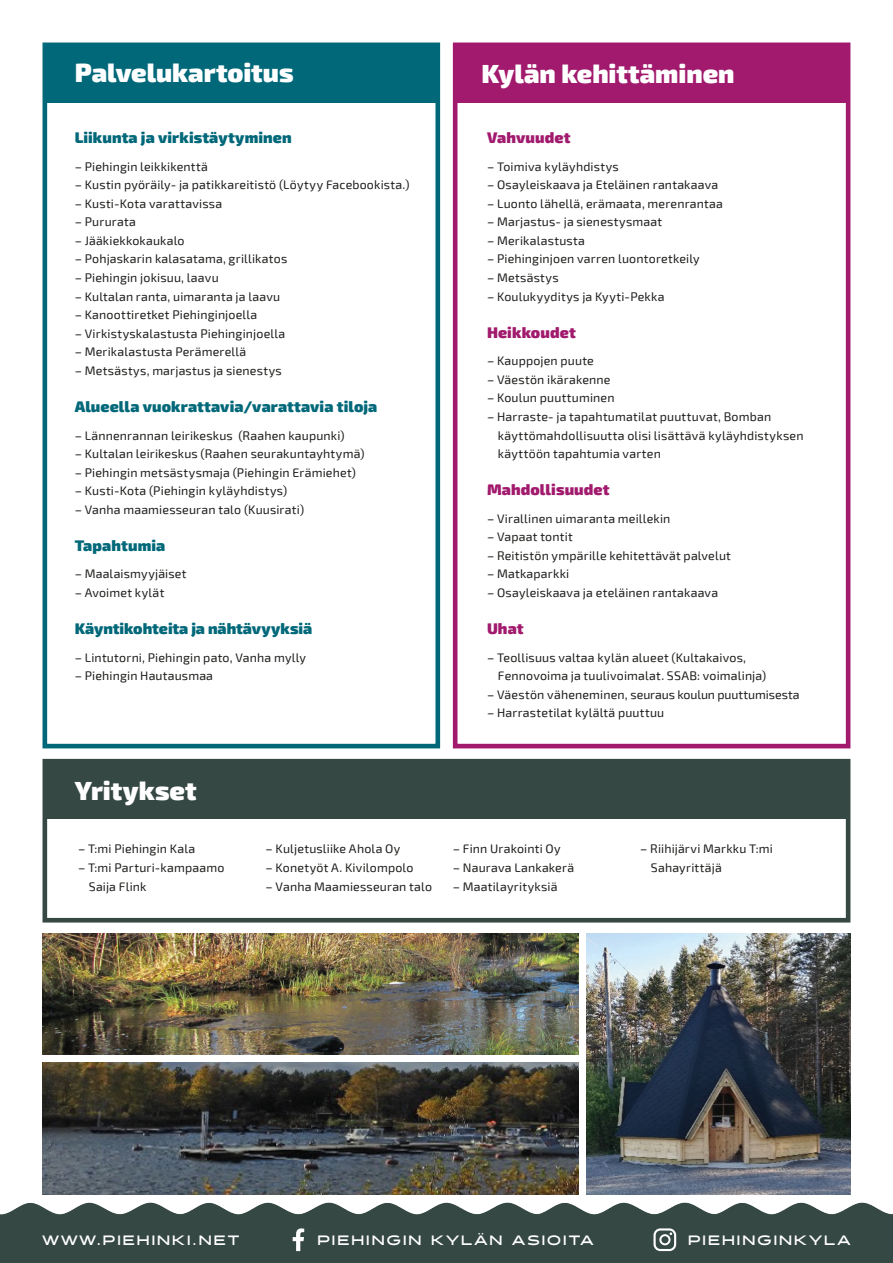
<style>
.page{position:relative;width:893px;height:1263px;background:#fff}
.page>*{position:absolute;margin:0;border:0;box-sizing:border-box;transform-origin:0 0}
.t1{font:900 26.25px "Exo 2";color:#fff}
.t2{font:900 15.45px "Exo 2";letter-spacing:.005em;color:#006879}
.t3{font:900 15.45px "Exo 2";letter-spacing:.005em;color:#a11a6d}
.t4{font:700 13.5px "Halogen";letter-spacing:.15em;color:#fff}
.t5{font:12.3px/18.6px "Exo 2";letter-spacing:.015em;color:#1d1d1b}
</style>
<div class="page">
<img style="left:0;top:1202px;width:893px;height:61px">
<div style="left:43px;top:43px;width:397px;height:705px;border:5px solid #006879"></div>
<div style="left:45px;top:45px;width:392px;height:58px;background:#006879"></div>
<div style="left:456px;top:45px;width:392px;height:58px;background:#a11a6d"></div>
<div style="left:453px;top:43px;width:397px;height:705px;border:5px solid #a11a6d"></div>
<div style="left:47px;top:761px;width:799px;height:58px;background:#364844"></div>
<div style="left:43px;top:759px;width:807px;height:163px;border:5px solid #364844"></div>
<img style="left:43px;top:933px;width:535px;height:121px">
<img style="left:43px;top:1062px;width:535px;height:133px">
<img style="left:587px;top:933px;width:263px;height:262px">
<svg style="left:293px;top:1228px;width:11px;height:23px"></svg>
<svg style="left:653px;top:1228px;width:23px;height:23px"></svg>
<h1 class="t1" style="left:75px;top:57px;width:220px">Palvelukartoitus</h1>
<p class="t2" style="left:75px;top:128px;width:219px">Liikunta ja virkistäytyminen</p>
<p class="t5" style="left:75px;top:157px;width:135px">– Piehingin leikkikenttä</p>
<p class="t5" style="left:75px;top:176px;width:336px">– Kustin pyöräily- ja patikkareitistö (Löytyy Facebookista.)</p>
<p class="t5" style="left:75px;top:195px;width:149px">– Kusti-Kota varattavissa</p>
<p class="t5" style="left:75px;top:213px;width:63px">– Pururata</p>
<p class="t5" style="left:75px;top:232px;width:111px">– Jääkiekkokaukalo</p>
<p class="t5" style="left:75px;top:250px;width:214px">– Pohjaskarin kalasatama, grillikatos</p>
<p class="t5" style="left:75px;top:269px;width:146px">– Piehingin jokisuu, laavu</p>
<p class="t5" style="left:75px;top:287px;width:207px">– Kultalan ranta, uimaranta ja laavu</p>
<p class="t5" style="left:75px;top:306px;width:184px">– Kanoottiretket Piehinginjoella</p>
<p class="t5" style="left:75px;top:324px;width:212px">– Virkistyskalastusta Piehinginjoella</p>
<p class="t5" style="left:75px;top:343px;width:173px">– Merikalastusta Perämerellä</p>
<p class="t5" style="left:75px;top:361px;width:209px">– Metsästys, marjastus ja sienestys</p>
<p class="t2" style="left:75px;top:397px;width:304px">Alueella vuokrattavia/varattavia tiloja</p>
<p class="t5" style="left:75px;top:426px;width:272px">– Lännenrannan leirikeskus (Raahen kaupunki)</p>
<p class="t5" style="left:75px;top:445px;width:291px">– Kultalan leirikeskus (Raahen seurakuntayhtymä)</p>
<p class="t5" style="left:75px;top:463px;width:283px">– Piehingin metsästysmaja (Piehingin Erämiehet)</p>
<p class="t5" style="left:75px;top:482px;width:214px">– Kusti-Kota (Piehingin kyläyhdistys)</p>
<p class="t5" style="left:75px;top:500px;width:231px">– Vanha maamiesseuran talo (Kuusirati)</p>
<p class="t2" style="left:75px;top:536px;width:92px">Tapahtumia</p>
<p class="t5" style="left:75px;top:565px;width:113px">– Maalaismyyjäiset</p>
<p class="t5" style="left:75px;top:584px;width:91px">– Avoimet kylät</p>
<p class="t2" style="left:75px;top:619px;width:239px">Käyntikohteita ja nähtävyyksiä</p>
<p class="t5" style="left:75px;top:648px;width:233px">– Lintutorni, Piehingin pato, Vanha mylly</p>
<p class="t5" style="left:75px;top:667px;width:140px">– Piehingin Hautausmaa</p>
<h1 class="t1" style="left:482px;top:58px;width:254px">Kylän kehittäminen</h1>
<p class="t3" style="left:487px;top:128px;width:85px">Vahvuudet</p>
<p class="t5" style="left:487px;top:157px;width:133px">– Toimiva kyläyhdistys</p>
<p class="t5" style="left:487px;top:176px;width:233px">– Osayleiskaava ja Eteläinen rantakaava</p>
<p class="t5" style="left:487px;top:195px;width:238px">– Luonto lähellä, erämaata, merenrantaa</p>
<p class="t5" style="left:487px;top:213px;width:177px">– Marjastus- ja sienestysmaat</p>
<p class="t5" style="left:487px;top:232px;width:99px">– Merikalastusta</p>
<p class="t5" style="left:487px;top:250px;width:214px">– Piehinginjoen varren luontoretkeily</p>
<p class="t5" style="left:487px;top:269px;width:73px">– Metsästys</p>
<p class="t5" style="left:487px;top:287px;width:179px">– Koulukyyditys ja Kyyti-Pekka</p>
<p class="t3" style="left:487px;top:323px;width:90px">Heikkoudet</p>
<p class="t5" style="left:487px;top:352px;width:108px">– Kauppojen puute</p>
<p class="t5" style="left:487px;top:371px;width:125px">– Väestön ikärakenne</p>
<p class="t5" style="left:487px;top:389px;width:129px">– Koulun puuttuminen</p>
<p class="t5" style="left:498px;top:408px;width:307px;text-indent:-11px">– Harraste- ja tapahtumatilat puuttuvat, Bomban käyttömahdollisuutta olisi lisättävä kyläyhdistyksen käyttöön tapahtumia varten</p>
<p class="t3" style="left:487px;top:480px;width:124px">Mahdollisuudet</p>
<p class="t5" style="left:487px;top:509px;width:185px">– Virallinen uimaranta meillekin</p>
<p class="t5" style="left:487px;top:528px;width:87px">– Vapaat tontit</p>
<p class="t5" style="left:487px;top:547px;width:245px">– Reitistön ympärille kehitettävät palvelut</p>
<p class="t5" style="left:487px;top:565px;width:84px">– Matkaparkki</p>
<p class="t5" style="left:487px;top:584px;width:233px">– Osayleiskaava ja eteläinen rantakaava</p>
<p class="t3" style="left:487px;top:619px;width:38px">Uhat</p>
<p class="t5" style="left:498px;top:648px;width:270px;text-indent:-11px">– Teollisuus valtaa kylän alueet (Kultakaivos,<br>Fennovoima ja tuulivoimalat. SSAB: voimalinja)</p>
<p class="t5" style="left:487px;top:685px;width:314px">– Väestön väheneminen, seuraus koulun puuttumisesta</p>
<p class="t5" style="left:487px;top:704px;width:179px">– Harrastetilat kylältä puuttuu</p>
<h1 class="t1" style="left:75px;top:774px;width:123px">Yritykset</h1>
<p class="t5" style="left:78px;top:840px;width:119px">– T:mi Piehingin Kala</p>
<p class="t5" style="left:89px;top:859px;width:137px;text-indent:-11px">– T:mi Parturi-kampaamo<br>Saija Flink</p>
<p class="t5" style="left:265px;top:840px;width:136px">– Kuljetusliike Ahola Oy</p>
<p class="t5" style="left:265px;top:859px;width:150px">– Konetyöt A. Kivilompolo</p>
<p class="t5" style="left:265px;top:877px;width:168px">– Vanha Maamiesseuran talo</p>
<p class="t5" style="left:453px;top:840px;width:109px">– Finn Urakointi Oy</p>
<p class="t5" style="left:453px;top:859px;width:123px">– Naurava Lankakerä</p>
<p class="t5" style="left:453px;top:877px;width:106px">– Maatilayrityksiä</p>
<p class="t5" style="left:651px;top:840px;width:123px;text-indent:-11px">– Riihijärvi Markku T:mi<br>Sahayrittäjä</p>
<p class="t4" style="left:43px;top:1232px;width:198px">WWW.PIEHINKI.NET</p>
<p class="t4" style="left:317px;top:1232px;width:278px">PIEHINGIN KYLÄN ASIOITA</p>
<p class="t4" style="left:688px;top:1232px;width:164px">PIEHINGINKYLA</p>
</div>
